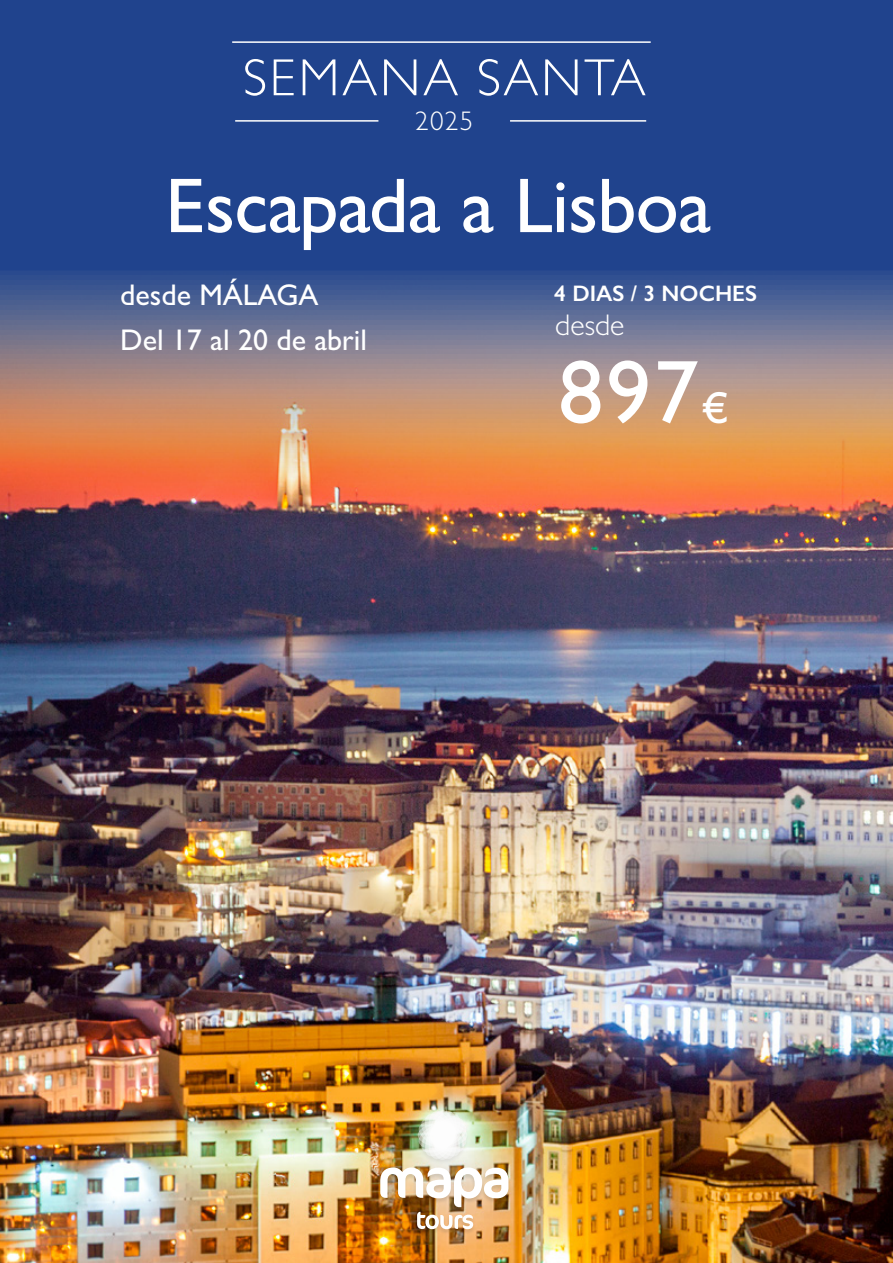
<style>
.page{position:relative;width:893px;height:1263px;background:#20438d}
.page>*{position:absolute;margin:0;border:0;box-sizing:border-box;transform-origin:0 0}
.t1{font:500 90px "Gill Sans";color:#fff}
.t2{font:500 78px "Gill Sans";letter-spacing:-.01em;color:#fff}
.t3{font:300 52.5px "Gill Sans";letter-spacing:.05em;color:#fff}
.t4{font:500 30px/44.5px "Gill Sans";color:#fff}
.t5{font:300 30px "Gill Sans";color:#fff}
.t6{font:300 27px "Gill Sans";color:#fff}
.t7{font:600 22.5px "Gill Sans";color:#fff}
.s1{font-size:45px}
</style>
<div class="page">
<img style="left:0;top:271px;width:893px;height:992px">
<div style="left:378px;top:1110px;width:133px;height:125px;background:#010100;opacity:.12"></div>
<svg style="left:419px;top:1111px;width:47px;height:48px;background:#ecefe6"></svg>
<img style="left:380px;top:1167px;width:128px;height:62px">
<hr style="left:235px;top:120px;width:143px;height:2px;background:#fff">
<hr style="left:510px;top:120px;width:136px;height:2px;background:#fff">
<hr style="left:232px;top:41px;width:419px;height:2px;background:#fff">
<h3 class="t3" style="left:243px;top:46px;width:405px">SEMANA SANTA</h3>
<p class="t6" style="left:415px;top:104px;width:60px">2025</p>
<h2 class="t2" style="left:165px;top:159px;width:547px">Escapada a Lisboa</h2>
<p class="t4" style="left:120px;top:272px;width:248px">desde MÁLAGA<br>Del 17 al 20 de abril</p>
<h1 class="t1" style="left:558px;top:339px;width:172px">897<span class="s1">€</span></h1>
<p class="t7" style="left:554px;top:280px;width:204px">4 DIAS / 3 NOCHES</p>
<p class="t5" style="left:555px;top:307px;width:71px">desde</p>
</div>
